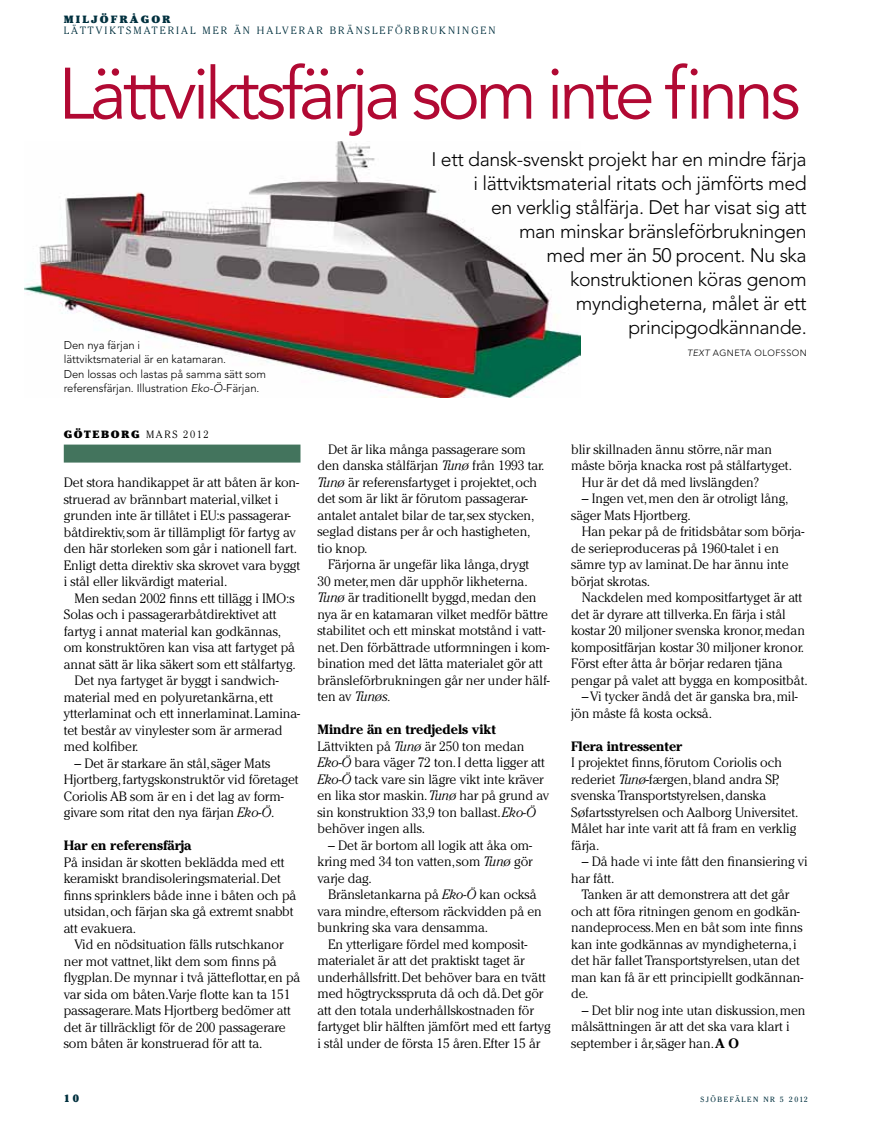
<style>
.page{position:relative;width:893px;height:1127px;background:#fff}
.page>*{position:absolute;margin:0;border:0;box-sizing:border-box;transform-origin:0 0}
.t1{font:72px "Avenir";color:#b10933}
.t2{font:300 19.5px/24px "Avenir";letter-spacing:-.02em;color:#000;text-align:right}
.t3{font:300 13.5px/16.5px "Cheltenham";letter-spacing:-.005em;color:#000}
.t4{font:700 13.5px "Cheltenham";letter-spacing:-.005em;color:#000}
.t5{font:300 11.25px/14.2px "Avenir";letter-spacing:-.005em;color:#000}
.t6{font:300 10.5px "Cheltenham";color:#00303e}
.t7{font:900 10.5px "Cheltenham";letter-spacing:.2em;color:#00303e}
.t8{font:900 10.5px "Cheltenham";letter-spacing:.15em;color:#000}
.t9{font:300 10.5px "Cheltenham";color:#000}
.t10{font:300 9px "Avenir";letter-spacing:.05em;color:#000}
.t11{font:7.5px "Cheltenham";letter-spacing:.2em;color:#00303e}
.s1{font-style:italic}
.s2{font-weight:300}
.s3{font-weight:700}
</style>
<div class="page">
<img style="left:25px;top:141px;width:555px;height:257px">
<div style="left:64px;top:444px;width:236px;height:18px;background:#43745d"></div>
<p class="t7" style="left:64px;top:13px;width:108px">MILJÖFRÅGOR</p>
<p class="t6" style="left:64px;top:24px;width:9px">lättviktsmaterial</p>
<p class="t6" style="left:202px;top:24px;width:10px">mer</p>
<p class="t6" style="left:234px;top:24px;width:9px">än</p>
<p class="t6" style="left:257px;top:24px;width:10px">halverar</p>
<p class="t6" style="left:330px;top:24px;width:18px">bränsleför</p>
<p class="t6" style="left:413px;top:24px;width:18px">brukningen</p>
<h1 class="t1" style="left:58px;top:52px;width:744px">Lättviktsfärja som inte finns</h1>
<p class="t5" style="left:64px;top:338px;width:204px">Den nya färjan i<br>lättviktsmaterial är en katamaran.<br>Den lossas och lastas på samma sätt som referensfärjan. I llustration <span class="s1">EKO-Ö-</span>Färjan.</p>
<p class="t8" style="left:64px;top:428px;width:91px">GÖTEBORG <span class="s2">mars</span></p>
<p class="t9" style="left:183px;top:428px;width:27px">2012</p>
<p class="t3" style="left:64px;top:474px;width:238px">Det stora handikappet är att båten är kon&shy;struerad av brännbart material, vilket i grunden inte är tillåtet i EU:s passagerar&shy;båtdirektiv, som är tillämpligt för fartyg av den här storleken som går i nationell fart.<br>Enligt detta direktiv ska skrovet vara byggt i stål eller likvärdigt material.</p>
<p class="t3" style="left:74px;top:589px;width:222px">Men sedan 2002 finns ett tillägg i IMO:s</p>
<p class="t3" style="left:64px;top:606px;width:214px">Solas och i passagerarbåtdirektivet att</p>
<p class="t3" style="left:64px;top:622px;width:219px">fartyg i annat material kan godkännas,</p>
<p class="t3" style="left:64px;top:639px;width:233px">om konstruktören kan visa att fartyget på</p>
<p class="t3" style="left:64px;top:655px;width:234px">annat sätt är lika säkert som ett stålfartyg.</p>
<p class="t3" style="left:74px;top:672px;width:206px">Det nya fartyget är byggt i sandwich-</p>
<p class="t3" style="left:64px;top:688px;width:211px">material med en polyuretankärna, ett</p>
<p class="t3" style="left:64px;top:705px;width:238px">ytterlaminat och ett innerlaminat. Lamina-</p>
<p class="t3" style="left:64px;top:721px;width:220px">tet består av vinylester som är armerad</p>
<p class="t3" style="left:64px;top:738px;width:76px">med kolfiber.</p>
<p class="t3" style="left:64px;top:754px;width:236px;text-indent:11px">– Det är starkare än stål, säger Mats Hjortberg, fartygskonstruktör vid företaget Coriolis AB som är en i det lag av form&shy;givare som ritat den nya färjan <span class="s1">Eko-Ö</span>.</p>
<p class="t4" style="left:64px;top:837px;width:129px">Har en referensfärja</p>
<p class="t3" style="left:64px;top:853px;width:234px">På insidan är skotten beklädda med ett keramiskt brandisoleringsmaterial. Det finns sprinklers både inne i båten och på utsidan, och färjan ska gå extremt snabbt att evakuera.</p>
<p class="t3" style="left:64px;top:936px;width:238px;text-indent:11px">Vid en nödsituation fälls rutschkanor ner mot vattnet, likt dem som finns på flygplan. De mynnar i två jätteflottar, en på var sida om båten.Varje flotte kan ta 151 passagerare. Mats Hjortberg bedömer att det är tillräckligt för de 200 passagerare som båten är konstruerad för att ta.</p>
<p class="t2" style="left:432px;top:147px;width:377px">I ett dansk-svenskt projekt har en mindre färja i lättviktsmaterial ritats och jämförts med<br>en verklig stålfärja. Det har visat sig att<br>man minskar bränsleförbrukningen<br>med mer än 50 procent. N u ska konstruktionen köras genom<br>myndigheterna, målet är ett principgodkännande.</p>
<p class="t10" style="left:687px;top:348px;width:121px"><span class="s1">TEXT</span> Agneta Olofsson</p>
<p class="t3" style="left:317px;top:441px;width:229px;text-indent:11px">Det är lika många passagerare som den danska stålfärjan <span class="s1">Tunø</span> från 1993 tar.<br><span class="s1">Tunø</span> är referensfartyget i projektet, och det som är likt är förutom passagerar&shy;antalet antalet bilar de tar, sex stycken, seglad distans per år och hastigheten, tio knop.</p>
<p class="t3" style="left:317px;top:556px;width:234px;text-indent:11px">Färjorna är ungefär lika långa, drygt<br>30 meter, men där upphör likheterna.<br><span class="s1">Tunø</span> är traditionellt byggd, medan den nya är en katamaran vilket medför bättre stabilitet och ett minskat motstånd i vatt&shy;net. Den förbättrade utformningen i kom&shy;bination med det lätta materialet gör att bränsleförbrukningen går ner under hälf&shy;ten av <span class="s1">Tunøs.</span></p>
<p class="t3" style="left:317px;top:721px;width:233px"><span class="s3">Mindre än en tredjedels vikt </span>Lättvikten på <span class="s1">Tunø</span> är 250 ton medan <span class="s1">Eko-Ö</span> bara väger 72 ton. I detta ligger att <span class="s1">Eko-Ö</span> tack vare sin lägre vikt inte kräver en lika stor maskin. <span class="s1">Tunø</span> har på grund av sin konstruktion 33,9 ton ballast. <span class="s1">Eko-Ö </span>behöver ingen alls.</p>
<p class="t3" style="left:317px;top:837px;width:217px;text-align:justify;text-indent:11px">– Det är bortom all logik att åka om&shy;kring med 34 ton vatten, som <span class="s1">Tunø</span> gör varje dag.</p>
<p class="t3" style="left:317px;top:886px;width:226px;text-indent:11px">Bränsletankarna på <span class="s1">Eko-Ö</span> kan också vara mindre, eftersom räckvidden på en bunkring ska vara densamma.</p>
<p class="t3" style="left:317px;top:936px;width:235px;text-indent:11px">En ytterligare fördel med komposit&shy;materialet är att det praktiskt taget är underhållsfritt. Det behöver bara en tvätt med högtrycksspruta då och då. Det gör att den totala underhållskostnaden för fartyget blir hälften jämfört med ett fartyg i stål under de första 15 åren. Efter 15 år</p>
<p class="t3" style="left:571px;top:441px;width:202px">blir skillnaden ännu större, när man</p>
<p class="t3" style="left:571px;top:457px;width:222px">måste börja knacka rost på stålfartyget.</p>
<p class="t3" style="left:582px;top:474px;width:179px">Hur är det då med livslängden?</p>
<p class="t3" style="left:571px;top:490px;width:219px;text-indent:11px">– Ingen vet, men den är otroligt lång, säger Mats Hjortberg.</p>
<p class="t3" style="left:571px;top:523px;width:235px;text-indent:11px">Han pekar på de fritidsbåtar som börja&shy;de serieproduceras på 1960-talet i en sämre typ av laminat. De har ännu inte börjat skrotas.</p>
<p class="t3" style="left:582px;top:589px;width:222px">Nackdelen med kompositfartyget är att</p>
<p class="t3" style="left:571px;top:606px;width:216px">det är dyrare att tillverka. En färja i stål</p>
<p class="t3" style="left:571px;top:622px;width:235px">kostar 20 miljoner svenska kronor, medan</p>
<p class="t3" style="left:571px;top:639px;width:234px">kompositfärjan kostar 30 miljoner kronor.</p>
<p class="t3" style="left:571px;top:655px;width:213px">Först efter åtta år börjar redaren tjäna</p>
<p class="t3" style="left:571px;top:672px;width:238px">pengar på valet att bygga en kompositbåt.</p>
<p class="t3" style="left:582px;top:688px;width:218px">–Vi tycker ändå det är ganska bra, mil-</p>
<p class="t3" style="left:571px;top:705px;width:142px">jön måste få kosta också.</p>
<p class="t4" style="left:571px;top:737px;width:112px">Flera intressenter</p>
<p class="t3" style="left:571px;top:754px;width:229px">I projektet finns, förutom Coriolis och rederiet <span class="s1">Tunø</span>-færgen, bland andra SP, svenska Transportstyrelsen, danska Søfartsstyrelsen och Aalborg Universitet.<br>Målet har inte varit att få fram en verklig färja.</p>
<p class="t3" style="left:571px;top:853px;width:238px;text-indent:11px">– Då hade vi inte fått den finansiering vi har fått.</p>
<p class="t3" style="left:571px;top:886px;width:234px;text-indent:11px">Tanken är att demonstrera att det går och att föra ritningen genom en godkän&shy;nandeprocess. Men en båt som inte finns kan inte godkännas av myndigheterna, i det här fallet Transportstyrelsen, utan det man kan få är ett principiellt godkännan&shy;de.</p>
<p class="t3" style="left:571px;top:1002px;width:236px;text-indent:11px">– Det blir nog inte utan diskussion, men målsättningen är att det ska vara klart i september i år, säger han. <span class="s3">A O</span></p>
<p class="t7" style="left:64px;top:1091px;width:17px">1 0</p>
<p class="t11" style="left:700px;top:1094px;width:109px">SJÖBEFÄLEN NR 5 2012</p>
</div>
